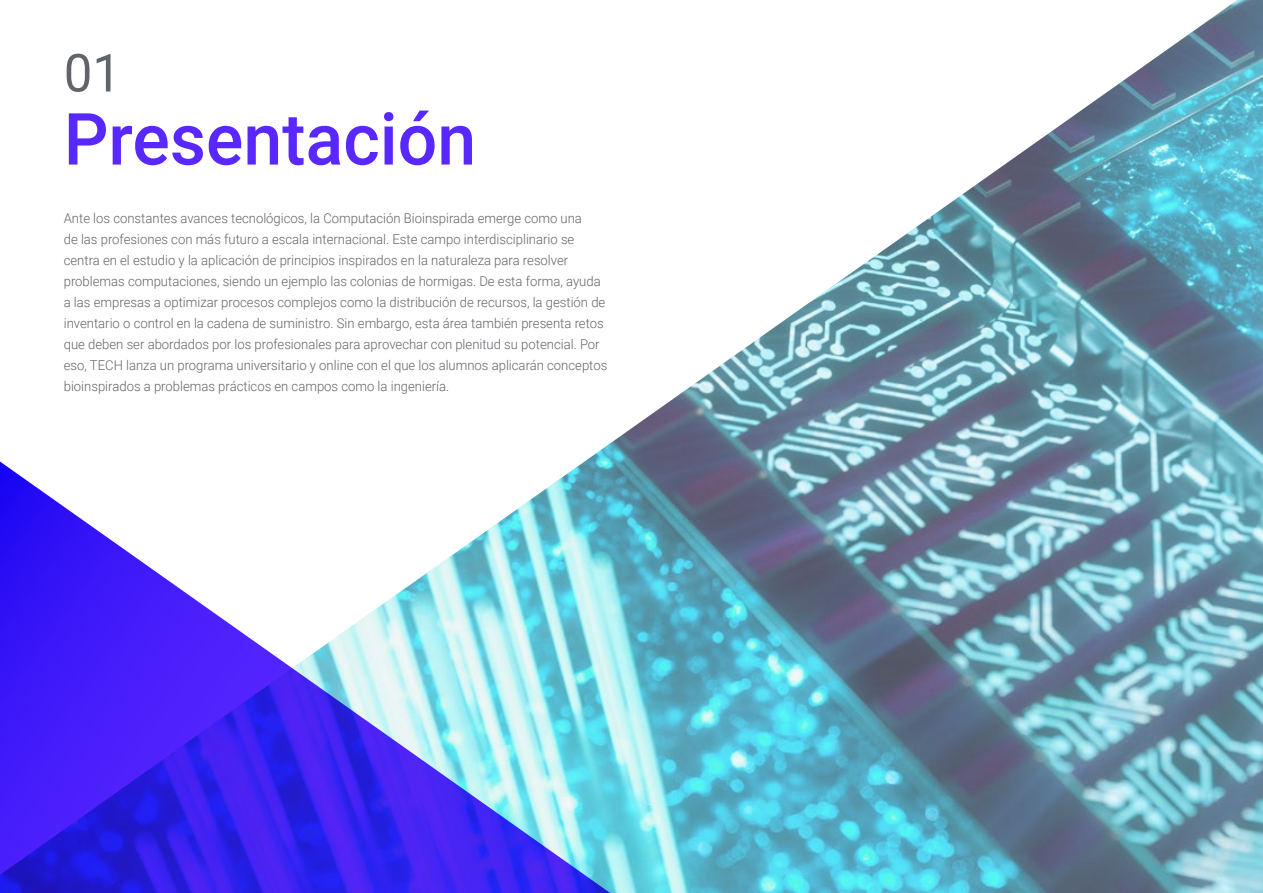
<style>
.page{position:relative;width:1263px;height:893px;background:#fff}
.page>*{position:absolute;margin:0;border:0;box-sizing:border-box;transform-origin:0 0}
.t1{font:500 72px "Roboto";color:#5927ff}
.t2{font:52.5px "Roboto";color:#61646a}
.t3{font:300 13.5px/21px "Roboto";color:#61646a}
</style>
<div class="page">
<img style="left:606px;top:0;width:657px;height:893px">
<svg style="left:0;top:446px;width:640px;height:447px"></svg>
<h2 class="t2" style="left:64px;top:36px;width:59px">01</h2>
<h1 class="t1" style="left:64px;top:89px;width:414px">Presentación</h1>
<p class="t3" style="left:64px;top:207px;width:545px">Ante los constantes avances tecnológicos, la Computación Bioinspirada emerge como una<br>de las profesiones con más futuro a escala internacional. Este campo interdisciplinario se centra en el estudio y la aplicación de principios inspirados en la naturaleza para resolver problemas computaciones, siendo un ejemplo las colonias de hormigas. De esta forma, ayuda a las empresas a optimizar procesos complejos como la distribución de recursos, la gestión de inventario o control en la cadena de suministro. Sin embargo, esta área también presenta retos que deben ser abordados por los profesionales para aprovechar con plenitud su potencial. Por eso, TECH lanza un programa universitario y online con el que los alumnos aplicarán conceptos bioinspirados a problemas prácticos en campos como la ingeniería.</p>
</div>
